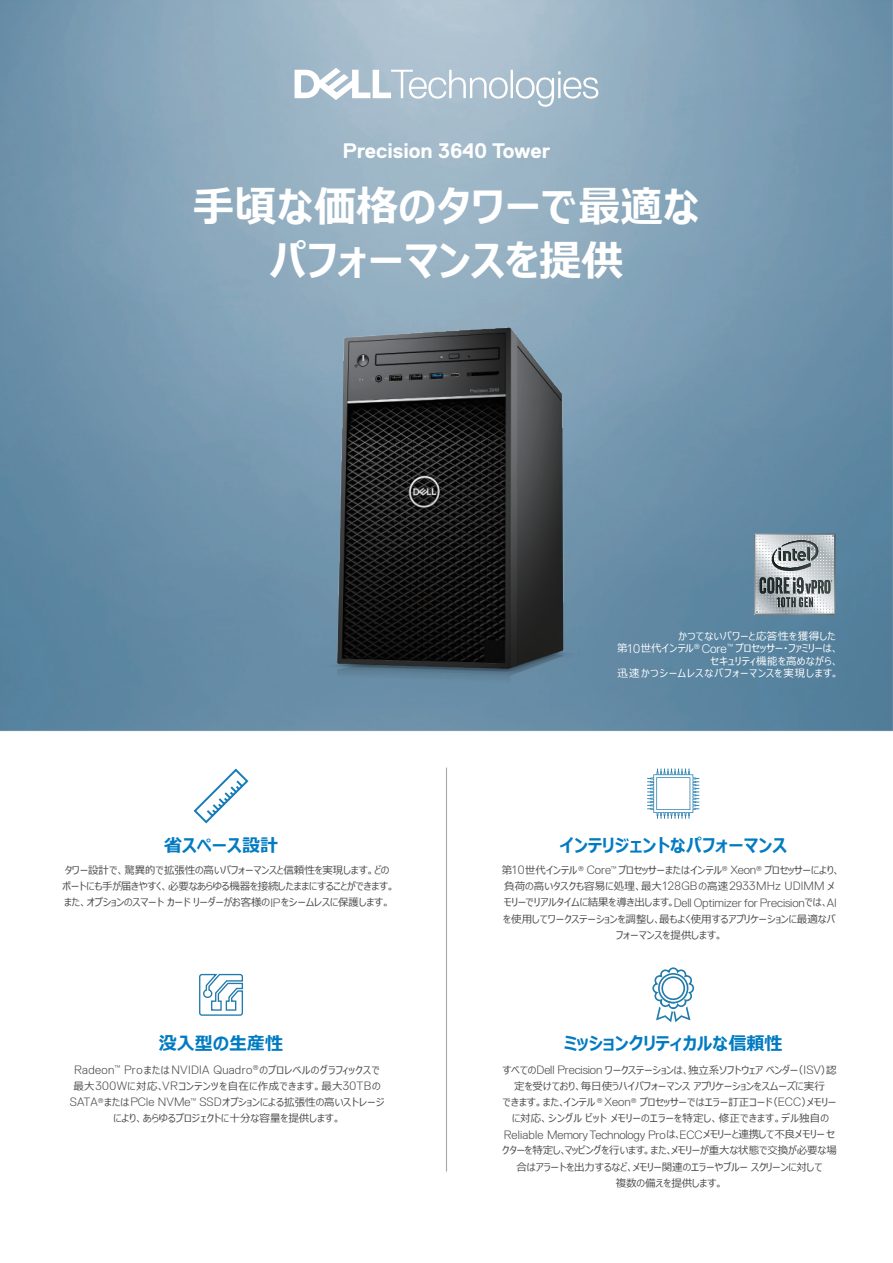
<style>
.page{position:relative;width:893px;height:1263px;background:#fff}
.page>*{position:absolute;margin:0;border:0;box-sizing:border-box;transform-origin:0 0}
.t1{font:700 42px/54.6px "Meiryo UI";color:#fff;text-align:center}
.t2{font:700 21px "Dell Replica";color:#fff}
.t3{font:700 18px "Meiryo UI";color:#007bc2}
.t4{font:300 12.15px "Dell Replica";letter-spacing:-.01em;color:#4b4c4d}
.t5{font:300 12.15px "Dell Replica";letter-spacing:.025em;color:#4b4c4d}
.t6{font:10.5px/16.2px "Meiryo UI";letter-spacing:-.005em;color:#4b4c4d;text-align:center}
.t7{font:10.5px "Meiryo UI";letter-spacing:.04em;color:#fff}
.t8{font:10.5px "Meiryo UI";letter-spacing:.01em;color:#fff}
.t9{font:10.5px "Meiryo UI";letter-spacing:.085em;color:#fff}
.s1{font-family:"Dell Replica";font-weight:300;font-size:12.6px}
.s2{font-family:"Dell Replica";font-weight:300;font-size:12.15px}
.s3{font-family:"Meiryo UI";font-weight:400;font-size:10.5px}
</style>
<div class="page">
<img style="left:0;top:0;width:893px;height:732px">
<svg style="left:295px;top:68px;width:303px;height:39px"></svg>
<svg style="left:647px;top:768px;width:52px;height:51px"></svg>
<svg style="left:652px;top:967px;width:42px;height:55px"></svg>
<hr style="left:446px;top:767px;width:1px;height:404px;background:#a8a9ad">
<svg style="left:194px;top:768px;width:54px;height:55px"></svg>
<svg style="left:199px;top:973px;width:44px;height:43px"></svg>
<svg style="left:754px;top:534px;width:81px;height:81px;background:#a6acae"></svg>
<img style="left:230px;top:309px;width:432px;height:413px">
<h2 class="t2" style="left:342px;top:139px;width:210px">Precision 3640 Tower</h2>
<h1 class="t1" style="left:192px;top:181px;width:509px">手頃な価格のタワーで最適なパフォーマンスを提供</h1>
<p class="t7" style="left:678px;top:628px;width:159px">かつてないパワーと応答性を獲得した</p>
<p class="t8" style="left:617px;top:641px;width:223px">第<span class="s1">10</span>世代インテル<sup>®</sup> <span class="s1">Core</span><sup>™</sup> プロセッサー・ファミリーは、</p>
<p class="t7" style="left:710px;top:654px;width:130px">セキュリティ機能を高めながら、</p>
<p class="t9" style="left:617px;top:666px;width:223px">迅速かつシームレスなパフォーマンスを実現します。</p>
<h3 class="t3" style="left:559px;top:833px;width:229px">インテリジェントなパフォーマンス</h3>
<h3 class="t3" style="left:164px;top:833px;width:115px">省スペース設計</h3>
<p class="t6" style="left:62px;top:863px;width:334px;text-align:left">タワー設計で、驚異的で拡張性の高いパフォーマンスと信頼性を実現します。どのポートにも手が届きやすく、必要なあらゆる機器を接続したままにすることができます。また、オプションのスマートカードリーダーがお客様の<span class="s2">IP</span>をシームレスに保護します。</p>
<p class="t6" style="left:502px;top:863px;width:340px;text-align:left">第<span class="s2">10</span>世代インテル<sup>®</sup> <span class="s2">Core</span><sup>™</sup> プロセッサーまたはインテル<sup>®</sup> <span class="s2">Xeon</span><sup>®</sup> プロセッサーにより、負荷の高いタスクも容易に処理、最大<span class="s2">128GB</span>の高速<span class="s2">2933MHz UDIMM</span> メ</p>
<p class="t4" style="left:504px;top:896px;width:334px"><span class="s3">モリーでリアルタイムに結果を導き出します。</span>Dell Optimizer for Precision<span class="s3">では、</span>AI</p>
<p class="t6" style="left:503px;top:911px;width:334px">を使用してワークステーションを調整し、最もよく使用するアプリケーションに最適なパフォーマンスを提供します。</p>
<h3 class="t3" style="left:159px;top:1030px;width:126px">没入型の生産性</h3>
<p class="t5" style="left:74px;top:1063px;width:307px">Radeon<sup>™</sup> Pro<span class="s3">または</span> NVIDIA Quadro<sup>®</sup><span class="s3">のプロレベルのグラフィックスで</span></p>
<p class="t6" style="left:70px;top:1078px;width:316px">最大<span class="s2">300W</span>に対応、<span class="s2">VR</span>コンテンツを自在に作成できます。最大<span class="s2">30TB</span>の<br><span class="s2">SATA</span><sup>®</sup>または<span class="s2">PCIe NVMe</span><sup>™</sup> <span class="s2">SSD</span>オプションによる拡張性の高いストレージにより、あらゆるプロジェクトに十分な容量を提供します。</p>
<h3 class="t3" style="left:564px;top:1030px;width:220px">ミッションクリティカルな信頼性</h3>
<p class="t6" style="left:502px;top:1062px;width:336px">すべての<span class="s2">Dell Precision</span> ワークステーションは、独立系ソフトウェアベンダー（<span class="s2">ISV</span>）認定を受けており、毎日使うハイパフォーマンスアプリケーションをスムーズに実行<br>できます。また、インテル <sup>®</sup> <span class="s2">Xeon</span><sup>®</sup> プロセッサーではエラー訂正コード（<span class="s2">ECC</span>）メモリーに対応、シングルビットメモリーのエラーを特定し、修正できます。デル独自の</p>
<p class="t4" style="left:504px;top:1127px;width:333px">Reliable MemoryTechnology Pro<span class="s3">は、</span>ECC<span class="s3">メモリーと連携して不良メモリーセ</span></p>
<p class="t6" style="left:502px;top:1143px;width:336px">クターを特定し、マッピングを行います。また、メモリーが重大な状態で交換が必要な場合はアラートを出力するなど、メモリー関連のエラーやブルースクリーンに対して<br>複数の備えを提供します。</p>
</div>
